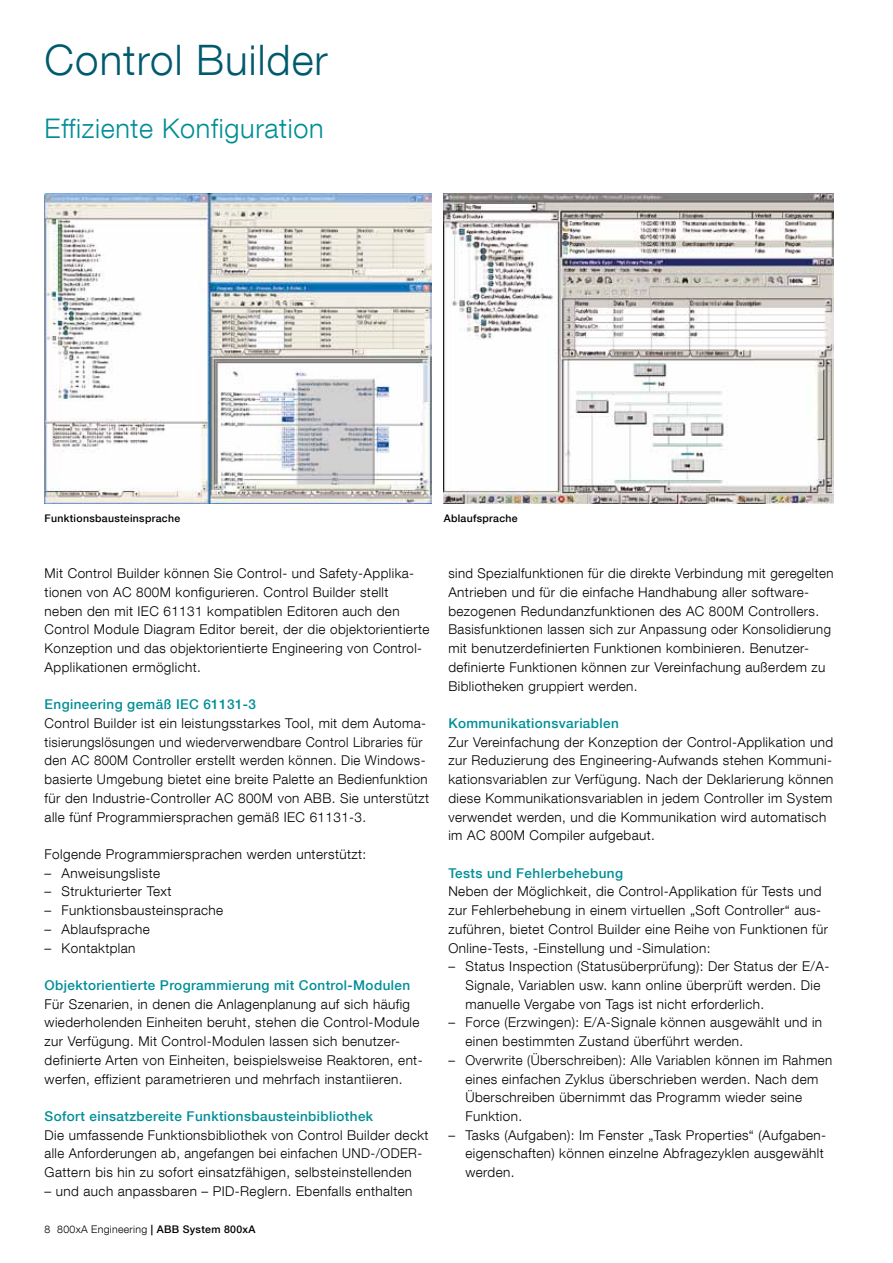
<style>
.page{position:relative;width:893px;height:1263px;background:#fff}
.page>*{position:absolute;margin:0;border:0;box-sizing:border-box;transform-origin:0 0}
.t1{font:300 42px "Helvetica Neue LT Com";letter-spacing:.025em;color:#005a6d}
.t2{font:300 27px "Helvetica Neue LT Com";letter-spacing:.025em;color:#008e96}
.t3{font:300 13.5px/18.8px "Helvetica Neue LT Com";letter-spacing:.03em;color:#000}
.t4{font:500 13.5px "Helvetica Neue LT Com";letter-spacing:.03em;color:#008e96}
.t5{font:500 10.5px "Helvetica Neue LT Com";letter-spacing:.03em;color:#000}
.t6{font:300 10.5px "Helvetica Neue LT Com";letter-spacing:.03em;color:#000}
.s1{font-weight:500}
</style>
<div class="page">
<img style="left:45px;top:194px;width:387px;height:310px">
<img style="left:444px;top:194px;width:389px;height:309px">
<h1 class="t1" style="left:45px;top:34px;width:285px">Control Builder</h1>
<h2 class="t2" style="left:45px;top:112px;width:281px">Effiziente Konfiguration</h2>
<p class="t5" style="left:45px;top:512px;width:137px">Funktionsbausteinsprache</p>
<p class="t5" style="left:444px;top:512px;width:76px">Ablaufsprache</p>
<p class="t3" style="left:45px;top:564px;width:386px">Mit Control Builder können Sie Control- und Safety-Applika&shy;tionen von AC 800M konfigurieren. Control Builder stellt neben den mit IEC 61131 kompatiblen Editoren auch den Control Module Diagram Editor bereit, der die objektorientierte Konzeption und das objektorientierte Engineering von Control-Applikationen ermöglicht.</p>
<p class="t4" style="left:45px;top:696px;width:213px">Engineering gemäß IEC 61131-3</p>
<p class="t3" style="left:45px;top:713px;width:386px">Control Builder ist ein leistungsstarkes Tool, mit dem Automa&shy;tisierungslösungen und wiederverwendbare Control Libraries für den AC 800M Controller erstellt werden können. Die Windows&shy;basierte Umgebung bietet eine breite Palette an Bedienfunktion für den Industrie-Controller AC 800M von ABB. Sie unterstützt alle fünf Programmiersprachen gemäß IEC 61131-3.</p>
<p class="t3" style="left:45px;top:844px;width:323px">Folgende Programmiersprachen werden unterstützt:</p>
<p class="t3" style="left:45px;top:863px;width:117px">– Anweisungsliste</p>
<p class="t3" style="left:45px;top:882px;width:128px">– Strukturierter Text</p>
<p class="t3" style="left:45px;top:901px;width:180px">– Funktionsbausteinsprache</p>
<p class="t3" style="left:45px;top:919px;width:107px">– Ablaufsprache</p>
<p class="t3" style="left:45px;top:938px;width:92px">– Kontaktplan</p>
<p class="t4" style="left:45px;top:977px;width:367px">Objektorientierte Programmierung mit Control-Modulen</p>
<p class="t3" style="left:45px;top:994px;width:380px">Für Szenarien, in denen die Anlagenplanung auf sich häufig wiederholenden Einheiten beruht, stehen die Control-Module zur Verfügung. Mit Control-Modulen lassen sich benutzer&shy;definierte Arten von Einheiten, beispielsweise Reaktoren, ent&shy;werfen, effizient parametrieren und mehrfach instantiieren.</p>
<p class="t4" style="left:45px;top:1108px;width:330px">Sofort einsatzbereite Funktionsbausteinbibliothek</p>
<p class="t3" style="left:45px;top:1125px;width:385px">Die umfassende Funktionsbibliothek von Control Builder deckt alle Anforderungen ab, angefangen bei einfachen UND-/ODER-<br>Gattern bis hin zu sofort einsatzfähigen, selbsteinstellenden</p>
<p class="t3" style="left:45px;top:1181px;width:369px">– und auch anpassbaren – PID-Reglern. Ebenfalls enthalten</p>
<p class="t6" style="left:45px;top:1223px;width:212px">8 800xA Engineering <span class="s1">| ABB System 800xA</span></p>
<p class="t3" style="left:448px;top:564px;width:387px">sind Spezialfunktionen für die direkte Verbindung mit geregelten Antrieben und für die einfache Handhabung aller software&shy;bezogenen Redundanzfunktionen des AC 800M Controllers.<br>Basisfunktionen lassen sich zur Anpassung oder Konsolidierung mit benutzerdefinierten Funktionen kombinieren. Benutzer&shy;definierte Funktionen können zur Vereinfachung außerdem zu Bibliotheken gruppiert werden.</p>
<p class="t4" style="left:448px;top:715px;width:172px">Kommunikationsvariablen</p>
<p class="t3" style="left:448px;top:732px;width:387px">Zur Vereinfachung der Konzeption der Control-Applikation und zur Reduzierung des Engineering-Aufwands stehen Kommuni&shy;kationsvariablen zur Verfügung. Nach der Deklarierung können diese Kommunikationsvariablen in jedem Controller im System verwendet werden, und die Kommunikation wird automatisch im AC 800M Compiler aufgebaut.</p>
<p class="t4" style="left:448px;top:865px;width:176px">Tests und Fehlerbehebung</p>
<p class="t3" style="left:448px;top:882px;width:381px">Neben der Möglichkeit, die Control-Applikation für Tests und zur Fehlerbehebung in einem virtuellen „Soft Controller“ aus&shy;zuführen, bietet Control Builder eine Reihe von Funktionen für Online-Tests, -Einstellung und -Simulation:</p>
<p class="t3" style="left:465px;top:957px;width:365px;text-indent:-17px">– Status Inspection (Statusüberprüfung): Der Status der E/A-<br>Signale, Variablen usw. kann online überprüft werden. Die manuelle Vergabe von Tags ist nicht erforderlich.</p>
<p class="t3" style="left:465px;top:1013px;width:358px;text-indent:-17px">– Force (Erzwingen): E/A-Signale können ausgewählt und in einen bestimmten Zustand überführt werden.</p>
<p class="t3" style="left:465px;top:1050px;width:368px;text-indent:-17px">– Overwrite (Überschreiben): Alle Variablen können im Rahmen eines einfachen Zyklus überschrieben werden. Nach dem Überschreiben übernimmt das Programm wieder seine Funktion.</p>
<p class="t3" style="left:465px;top:1125px;width:362px;text-indent:-17px">– Tasks (Aufgaben): Im Fenster „Task Properties“ (Aufgaben&shy;eigenschaften) können einzelne Abfragezyklen ausgewählt werden.</p>
</div>
